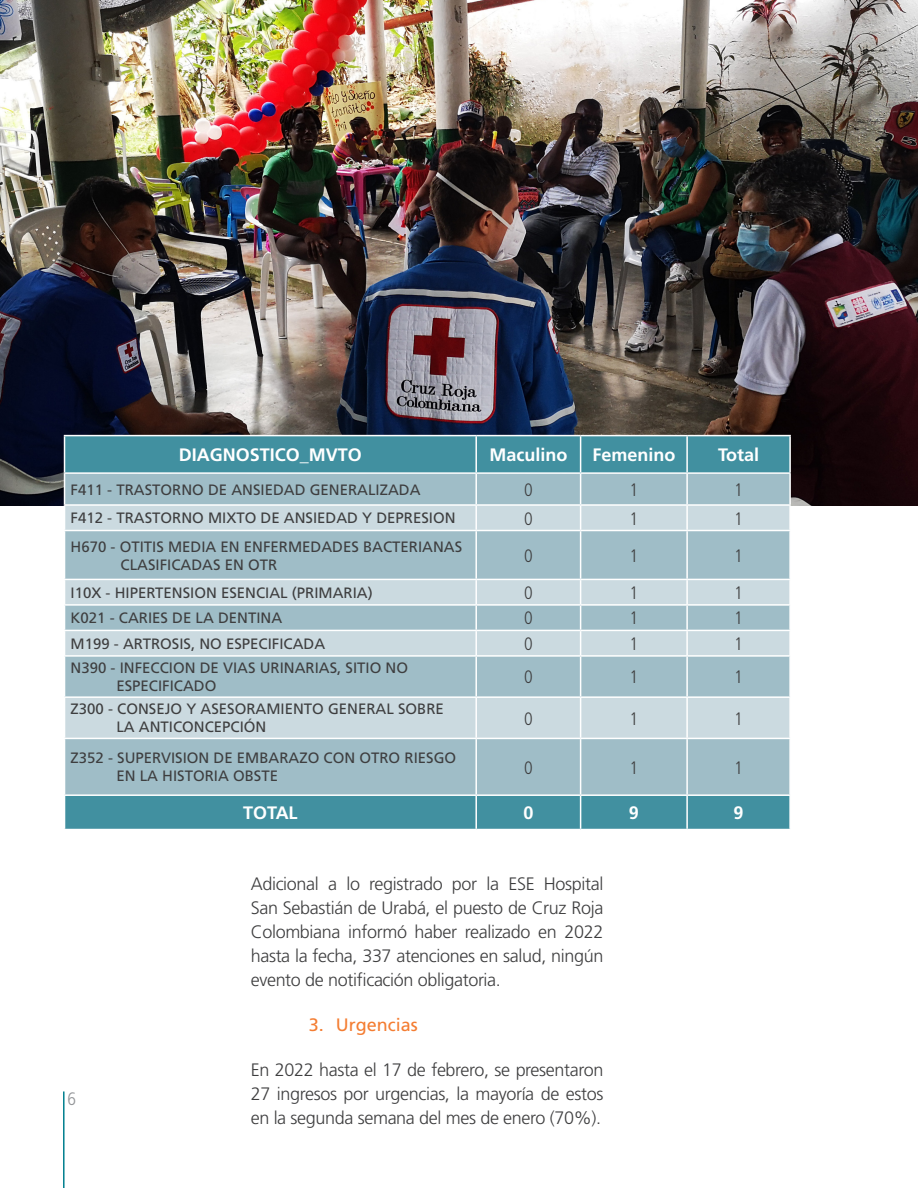
<style>
.page{position:relative;width:918px;height:1188px;background:#fff}
.page>*{position:absolute;margin:0;border:0;box-sizing:border-box;transform-origin:0 0}
.t1{font:300 18px/24px "Frutiger LT Std";letter-spacing:-.02em;color:#3e3e3f;text-align:justify}
.t2{font:700 18px "Frutiger LT Std";color:#fff}
.t3{font:300 condensed 18px "Frutiger LT Std";color:#3e3e3f}
.t4{font:18px "Frutiger LT Std";color:#f47d32}
.t5{font:300 condensed 18px "Frutiger LT Std";color:#939598}
.t6{font:15px/18px "Frutiger LT Std";color:#3e3e3f}
</style>
<div class="page">
<hr style="left:63px;top:1091px;width:2px;height:97px;background:#007f8f">
<img style="left:0;top:0;width:918px;height:506px">
<div style="left:65px;top:436px;width:724px;height:393px;background:#4190a0"></div>
<div style="left:65px;top:474px;width:724px;height:320px;background:#9fbdc7"></div>
<svg style="left:65px;top:506px;width:724px;height:232px;background:#b5ccd3"></svg>
<hr style="left:64px;top:435px;width:412px;height:1px;background:#fff">
<hr style="left:64px;top:436px;width:1px;height:36px;background:#fff">
<hr style="left:476px;top:435px;width:105px;height:1px;background:#fff">
<hr style="left:475px;top:436px;width:2px;height:36px;background:#fff">
<hr style="left:581px;top:435px;width:106px;height:1px;background:#fff">
<hr style="left:580px;top:436px;width:1px;height:36px;background:#fff">
<hr style="left:687px;top:435px;width:104px;height:1px;background:#fff">
<hr style="left:686px;top:436px;width:2px;height:36px;background:#fff">
<hr style="left:789px;top:436px;width:2px;height:36px;background:#fff">
<hr style="left:64px;top:472px;width:412px;height:2px;background:#fff">
<hr style="left:64px;top:474px;width:1px;height:30px;background:#fff">
<hr style="left:476px;top:472px;width:105px;height:2px;background:#fff">
<hr style="left:475px;top:474px;width:2px;height:30px;background:#fff">
<hr style="left:581px;top:472px;width:106px;height:2px;background:#fff">
<hr style="left:580px;top:474px;width:1px;height:30px;background:#fff">
<hr style="left:687px;top:472px;width:104px;height:2px;background:#fff">
<hr style="left:686px;top:474px;width:2px;height:30px;background:#fff">
<hr style="left:789px;top:474px;width:2px;height:30px;background:#fff">
<hr style="left:64px;top:504px;width:412px;height:2px;background:#fff">
<hr style="left:476px;top:504px;width:105px;height:2px;background:#fff">
<hr style="left:475px;top:506px;width:2px;height:24px;background:#fff">
<hr style="left:581px;top:504px;width:106px;height:2px;background:#fff">
<svg style="left:580px;top:506px;width:1px;height:24px"></svg>
<hr style="left:687px;top:504px;width:104px;height:2px;background:#fff">
<hr style="left:686px;top:506px;width:2px;height:24px;background:#fff">
<hr style="left:64px;top:530px;width:412px;height:1px;background:#fff">
<hr style="left:476px;top:530px;width:105px;height:1px;background:#fff">
<hr style="left:475px;top:531px;width:2px;height:48px;background:#fff">
<hr style="left:581px;top:530px;width:106px;height:1px;background:#fff">
<hr style="left:580px;top:531px;width:1px;height:48px;background:#fff">
<hr style="left:687px;top:530px;width:104px;height:1px;background:#fff">
<hr style="left:686px;top:531px;width:2px;height:48px;background:#fff">
<hr style="left:64px;top:579px;width:412px;height:1px;background:#fff">
<hr style="left:476px;top:579px;width:105px;height:1px;background:#fff">
<hr style="left:475px;top:580px;width:2px;height:24px;background:#fff">
<hr style="left:581px;top:579px;width:106px;height:1px;background:#fff">
<hr style="left:687px;top:579px;width:104px;height:1px;background:#fff">
<hr style="left:686px;top:580px;width:2px;height:24px;background:#fff">
<hr style="left:64px;top:604px;width:412px;height:2px;background:#fff">
<hr style="left:476px;top:604px;width:105px;height:2px;background:#fff">
<hr style="left:475px;top:606px;width:2px;height:24px;background:#fff">
<hr style="left:581px;top:604px;width:106px;height:2px;background:#fff">
<hr style="left:687px;top:604px;width:104px;height:2px;background:#fff">
<hr style="left:686px;top:606px;width:2px;height:24px;background:#fff">
<hr style="left:64px;top:630px;width:412px;height:1px;background:#fff">
<hr style="left:476px;top:630px;width:105px;height:1px;background:#fff">
<hr style="left:475px;top:631px;width:2px;height:24px;background:#fff">
<hr style="left:581px;top:630px;width:106px;height:1px;background:#fff">
<svg style="left:580px;top:580px;width:1px;height:75px"></svg>
<hr style="left:687px;top:630px;width:104px;height:1px;background:#fff">
<hr style="left:686px;top:631px;width:2px;height:24px;background:#fff">
<hr style="left:64px;top:655px;width:412px;height:2px;background:#fff">
<hr style="left:476px;top:655px;width:105px;height:2px;background:#fff">
<hr style="left:475px;top:657px;width:2px;height:39px;background:#fff">
<hr style="left:581px;top:655px;width:106px;height:2px;background:#fff">
<hr style="left:580px;top:657px;width:1px;height:39px;background:#fff">
<hr style="left:687px;top:655px;width:104px;height:2px;background:#fff">
<hr style="left:686px;top:657px;width:2px;height:39px;background:#fff">
<hr style="left:64px;top:696px;width:412px;height:2px;background:#fff">
<hr style="left:476px;top:696px;width:105px;height:2px;background:#fff">
<hr style="left:475px;top:698px;width:2px;height:40px;background:#fff">
<hr style="left:581px;top:696px;width:106px;height:2px;background:#fff">
<hr style="left:580px;top:698px;width:1px;height:40px;background:#fff">
<hr style="left:687px;top:696px;width:104px;height:2px;background:#fff">
<hr style="left:686px;top:698px;width:2px;height:40px;background:#fff">
<hr style="left:64px;top:738px;width:412px;height:1px;background:#fff">
<hr style="left:476px;top:738px;width:105px;height:1px;background:#fff">
<hr style="left:475px;top:739px;width:2px;height:55px;background:#fff">
<hr style="left:581px;top:738px;width:106px;height:1px;background:#fff">
<hr style="left:580px;top:739px;width:1px;height:55px;background:#fff">
<hr style="left:687px;top:738px;width:104px;height:1px;background:#fff">
<hr style="left:686px;top:739px;width:2px;height:55px;background:#fff">
<hr style="left:64px;top:794px;width:412px;height:2px;background:#fff">
<hr style="left:476px;top:794px;width:105px;height:2px;background:#fff">
<hr style="left:475px;top:796px;width:2px;height:33px;background:#fff">
<hr style="left:581px;top:794px;width:106px;height:2px;background:#fff">
<hr style="left:580px;top:796px;width:1px;height:33px;background:#fff">
<hr style="left:687px;top:794px;width:104px;height:2px;background:#fff">
<hr style="left:686px;top:796px;width:2px;height:33px;background:#fff">
<p class="t2" style="left:179px;top:444px;width:185px">DIAGNOSTICO_MVTO</p>
<p class="t2" style="left:489px;top:444px;width:79px">Maculino</p>
<p class="t2" style="left:592px;top:444px;width:85px">Femenino</p>
<p class="t2" style="left:718px;top:444px;width:43px">Total</p>
<p class="t6" style="left:71px;top:481px;width:352px">F411 - TRASTORNO DE ANSIEDAD GENERALIZADA</p>
<p class="t3" style="left:524px;top:479px;width:10px">0</p>
<p class="t3" style="left:630px;top:479px;width:10px">1</p>
<p class="t3" style="left:734px;top:479px;width:10px">1</p>
<p class="t6" style="left:71px;top:509px;width:387px">F412 - TRASTORNO MIXTO DE ANSIEDAD Y DEPRESION</p>
<p class="t3" style="left:524px;top:508px;width:10px">0</p>
<p class="t3" style="left:630px;top:508px;width:10px">1</p>
<p class="t3" style="left:734px;top:508px;width:10px">1</p>
<p class="t6" style="left:71px;top:537px;width:393px">H670 - OTITIS MEDIA EN ENFERMEDADES BACTERIANAS</p>
<p class="t6" style="left:121px;top:555px;width:158px">CLASIFICADAS EN OTR</p>
<p class="t3" style="left:524px;top:545px;width:10px">0</p>
<p class="t3" style="left:630px;top:545px;width:10px">1</p>
<p class="t3" style="left:734px;top:545px;width:10px">1</p>
<p class="t6" style="left:71px;top:584px;width:304px">I10X - HIPERTENSION ESENCIAL (PRIMARIA)</p>
<p class="t3" style="left:524px;top:582px;width:10px">0</p>
<p class="t3" style="left:630px;top:582px;width:10px">1</p>
<p class="t3" style="left:734px;top:582px;width:10px">1</p>
<p class="t6" style="left:71px;top:609px;width:213px">K021 - CARIES DE LA DENTINA</p>
<p class="t3" style="left:524px;top:608px;width:10px">0</p>
<p class="t3" style="left:630px;top:608px;width:10px">1</p>
<p class="t3" style="left:734px;top:608px;width:10px">1</p>
<p class="t6" style="left:71px;top:635px;width:256px">M199 - ARTROSIS, NO ESPECIFICADA</p>
<p class="t3" style="left:524px;top:633px;width:10px">0</p>
<p class="t3" style="left:630px;top:633px;width:10px">1</p>
<p class="t3" style="left:734px;top:633px;width:10px">1</p>
<p class="t6" style="left:116px;top:659px;width:293px;text-indent:-46px">N390 - INFECCION DE VIAS URINARIAS, SITIO NO<br>ESPECIFICADO</p>
<p class="t3" style="left:524px;top:667px;width:10px">0</p>
<p class="t3" style="left:630px;top:667px;width:10px">1</p>
<p class="t3" style="left:734px;top:667px;width:10px">1</p>
<p class="t6" style="left:116px;top:700px;width:329px;text-indent:-46px">Z300 - CONSEJO Y ASESORAMIENTO GENERAL SOBRE<br>LA ANTICONCEPCIÓN</p>
<p class="t3" style="left:524px;top:708px;width:10px">0</p>
<p class="t3" style="left:630px;top:708px;width:10px">1</p>
<p class="t3" style="left:734px;top:708px;width:10px">1</p>
<p class="t6" style="left:116px;top:749px;width:341px;text-indent:-46px">Z352 - SUPERVISION DE EMBARAZO CON OTRO RIESGO<br>EN LA HISTORIA OBSTE</p>
<p class="t3" style="left:524px;top:757px;width:10px">0</p>
<p class="t3" style="left:630px;top:757px;width:10px">1</p>
<p class="t3" style="left:734px;top:757px;width:10px">1</p>
<p class="t2" style="left:243px;top:802px;width:56px">TOTAL</p>
<p class="t2" style="left:523px;top:802px;width:12px">0</p>
<p class="t2" style="left:629px;top:802px;width:12px">9</p>
<p class="t2" style="left:734px;top:802px;width:12px">9</p>
<p class="t5" style="left:68px;top:1089px;width:10px">6</p>
<p class="t1" style="left:251px;top:872px;width:354px">Adicional a lo registrado por la ESE Hospital San Sebastián de Urabá, el puesto de Cruz Roja Colombiana informó haber realizado en 2022 hasta la fecha, 337 atenciones en salud, ningún evento de notificación obligatoria.</p>
<p class="t4" style="left:309px;top:1014px;width:111px">3. Urgencias</p>
<p class="t1" style="left:251px;top:1058px;width:354px">En 2022 hasta el 17 de febrero, se presentaron 27 ingresos por urgencias, la mayoría de estos en la segunda semana del mes de enero (70%).</p>
</div>
